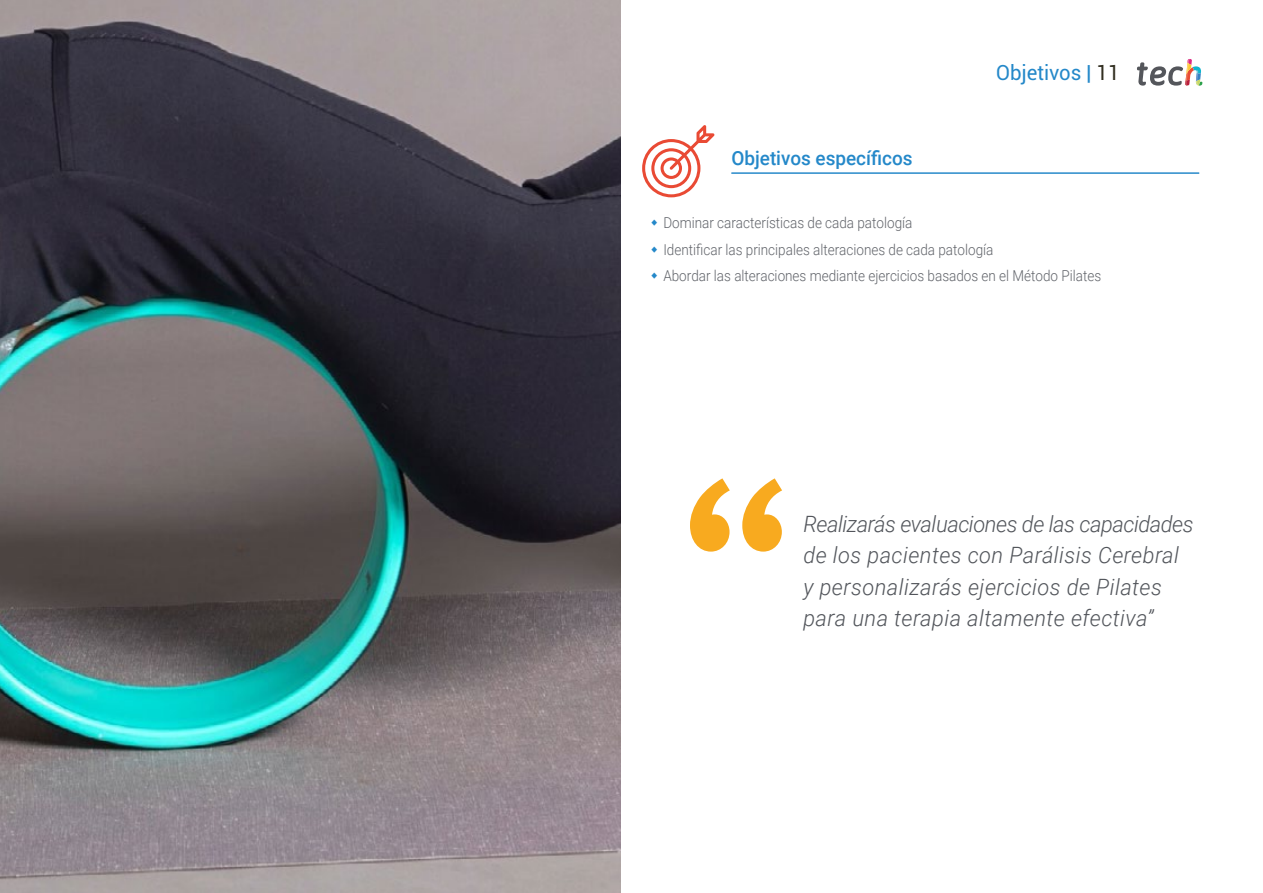
<style>
.page{position:relative;width:1263px;height:893px;background:#fff}
.page>*{position:absolute;margin:0;border:0;box-sizing:border-box;transform-origin:0 0}
.t1{font:italic 300 22.5px/31.5px "Roboto";letter-spacing:.02em;color:#52555b}
.t2{font:21px "Roboto";color:#2488c9}
.t3{font:500 19.5px "Roboto";color:#2488c9}
.t4{font:300 15px/26.7px "Roboto";color:#61646a;scale:.9 1}
.s1{color:#312e20}
</style>
<div class="page">
<img style="left:0;top:0;width:621px;height:893px">
<svg style="left:1137px;top:59px;width:65px;height:27px"></svg>
<svg style="left:690px;top:478px;width:92px;height:74px"></svg>
<svg style="left:642px;top:125px;width:72px;height:72px"></svg>
<hr style="left:731px;top:173px;width:468px;height:1px;background:#2488c9">
<h3 class="t3" style="left:731px;top:144px;width:183px">Objetivos específicos</h3>
<h2 class="t2" style="left:996px;top:57px;width:125px">Objetivos | <span class="s1">11</span></h2>
<p class="t4" style="left:663px;top:209px;width:488px">Dominar características de cada patología<br>Identificar las principales alteraciones de cada patología<br>Abordar las alteraciones mediante ejercicios basados en el Método Pilates</p>
<h1 class="t1" style="left:803px;top:507px;width:392px">Realizarás evaluaciones de las capacidades de los pacientes con Parálisis Cerebral y personalizarás ejercicios de Pilates para una terapia altamente efectiva”</h1>
</div>
